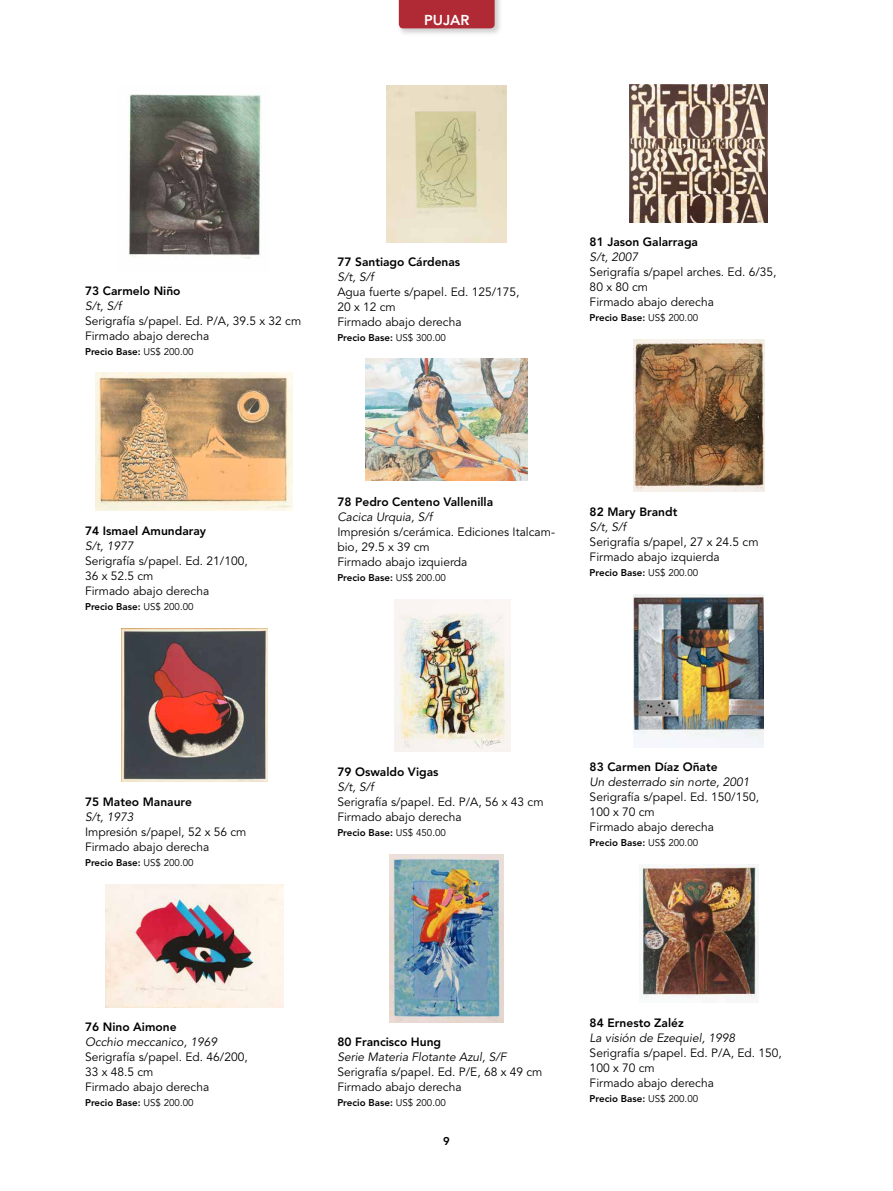
<style>
.page{position:relative;width:893px;height:1191px;background:#fff}
.page>*{position:absolute;margin:0;border:0;box-sizing:border-box;transform-origin:0 0}
.t1{font:800 14.25px "Avenir LT Std";color:#fff}
.t2{font:12px/15px "Avenir LT Std";color:#000}
.t3{font:800 12px "Avenir LT Std";color:#000}
.t4{font:italic 12px "Avenir LT Std";color:#000}
.t5{font:800 11.25px "Avenir LT Std";color:#000}
.t6{font:800 9.75px "Avenir LT Std";color:#000}
.s1{font-weight:400}
</style>
<div class="page">
<div style="left:397px;top:0;width:106px;height:36px;background:#000;opacity:.2"></div>
<div style="left:399px;top:0;width:96px;height:28px;background:#af2a34"></div>
<img style="left:128px;top:94px;width:133px;height:165px">
<img style="left:387px;top:85px;width:119px;height:157px">
<img style="left:630px;top:84px;width:138px;height:138px">
<img style="left:633px;top:339px;width:131px;height:152px">
<img style="left:634px;top:594px;width:130px;height:153px">
<img style="left:365px;top:358px;width:163px;height:123px">
<img style="left:394px;top:599px;width:116px;height:152px">
<img style="left:640px;top:864px;width:118px;height:135px">
<img style="left:389px;top:854px;width:115px;height:168px">
<img style="left:95px;top:373px;width:198px;height:137px">
<img style="left:121px;top:629px;width:146px;height:153px">
<img style="left:105px;top:884px;width:178px;height:123px">
<p class="t1" style="left:424px;top:11px;width:47px">PUJAR</p>
<p class="t3" style="left:85px;top:284px;width:97px">73 Carmelo Niño</p>
<p class="t4" style="left:85px;top:299px;width:38px">S/t, S/f</p>
<p class="t2" style="left:85px;top:314px;width:218px">Serigrafía s/papel. Ed. P/A, 39.5 x 32 cm<br>Firmado abajo derecha</p>
<p class="t6" style="left:85px;top:346px;width:110px">Precio Base: <span class="s1">US$ 200.00</span></p>
<p class="t3" style="left:337px;top:255px;width:124px">77 Santiago Cárdenas</p>
<p class="t4" style="left:337px;top:270px;width:38px">S/t, S/f</p>
<p class="t2" style="left:337px;top:285px;width:184px">Agua fuerte s/papel. Ed. 125/175,<br>20 x 12 cm<br>Firmado abajo derecha</p>
<p class="t6" style="left:337px;top:332px;width:110px">Precio Base: <span class="s1">US$ 300.00</span></p>
<p class="t3" style="left:590px;top:235px;width:110px">81 Jason Galarraga</p>
<p class="t4" style="left:590px;top:250px;width:50px">S/t, 2007</p>
<p class="t2" style="left:590px;top:265px;width:188px">Serigrafía s/papel arches. Ed. 6/35,<br>80 x 80 cm<br>Firmado abajo derecha</p>
<p class="t6" style="left:590px;top:312px;width:110px">Precio Base: <span class="s1">US$ 200.00</span></p>
<p class="t3" style="left:85px;top:524px;width:123px">74 Ismael Amundaray</p>
<p class="t4" style="left:85px;top:539px;width:50px">S/t, 1977</p>
<p class="t2" style="left:85px;top:554px;width:164px">Serigrafía s/papel. Ed. 21/100,<br>36 x 52.5 cm<br>Firmado abajo derecha</p>
<p class="t6" style="left:85px;top:601px;width:110px">Precio Base: <span class="s1">US$ 200.00</span></p>
<p class="t3" style="left:337px;top:495px;width:157px">78 Pedro Centeno Vallenilla</p>
<p class="t4" style="left:337px;top:510px;width:97px">Cacica Urquia, S/f</p>
<p class="t2" style="left:337px;top:525px;width:219px">Impresión s/cerámica. Ediciones Italcam&shy;bio, 29.5 x 39 cm<br>Firmado abajo izquierda</p>
<p class="t6" style="left:337px;top:572px;width:110px">Precio Base: <span class="s1">US$ 200.00</span></p>
<p class="t3" style="left:590px;top:505px;width:89px">82 Mary Brandt</p>
<p class="t4" style="left:590px;top:520px;width:38px">S/t, S/f</p>
<p class="t2" style="left:590px;top:535px;width:170px">Serigrafía s/papel, 27 x 24.5 cm<br>Firmado abajo izquierda</p>
<p class="t6" style="left:590px;top:567px;width:110px">Precio Base: <span class="s1">US$ 200.00</span></p>
<p class="t3" style="left:85px;top:794px;width:108px">75 Mateo Manaure</p>
<p class="t4" style="left:85px;top:809px;width:50px">S/t, 1973</p>
<p class="t2" style="left:85px;top:824px;width:163px">Impresión s/papel, 52 x 56 cm<br>Firmado abajo derecha</p>
<p class="t6" style="left:85px;top:856px;width:110px">Precio Base: <span class="s1">US$ 200.00</span></p>
<p class="t3" style="left:85px;top:1019px;width:93px">76 Nino Aimone</p>
<p class="t4" style="left:85px;top:1034px;width:134px">Occhio meccanico, 1969</p>
<p class="t2" style="left:85px;top:1049px;width:164px">Serigrafía s/papel. Ed. 46/200,<br>33 x 48.5 cm<br>Firmado abajo derecha</p>
<p class="t6" style="left:85px;top:1096px;width:110px">Precio Base: <span class="s1">US$ 200.00</span></p>
<p class="t3" style="left:337px;top:765px;width:103px">79 Oswaldo Vigas</p>
<p class="t4" style="left:337px;top:780px;width:38px">S/t, S/f</p>
<p class="t2" style="left:337px;top:795px;width:208px">Serigrafía s/papel. Ed. P/A, 56 x 43 cm<br>Firmado abajo derecha</p>
<p class="t6" style="left:337px;top:827px;width:110px">Precio Base: <span class="s1">US$ 450.00</span></p>
<p class="t3" style="left:590px;top:760px;width:129px">83 Carmen Díaz Oñate</p>
<p class="t4" style="left:590px;top:775px;width:161px">Un desterrado sin norte, 2001</p>
<p class="t2" style="left:590px;top:790px;width:171px">Serigrafía s/papel. Ed. 150/150,<br>100 x 70 cm<br>Firmado abajo derecha</p>
<p class="t6" style="left:590px;top:837px;width:110px">Precio Base: <span class="s1">US$ 200.00</span></p>
<p class="t3" style="left:337px;top:1035px;width:105px">80 Francisco Hung</p>
<p class="t4" style="left:337px;top:1050px;width:171px">Serie Materia Flotante Azul, S/F</p>
<p class="t2" style="left:337px;top:1065px;width:207px">Serigrafía s/papel. Ed. P/E, 68 x 49 cm<br>Firmado abajo derecha</p>
<p class="t6" style="left:337px;top:1097px;width:110px">Precio Base: <span class="s1">US$ 200.00</span></p>
<p class="t5" style="left:443px;top:1134px;width:8px">9</p>
<p class="t3" style="left:590px;top:1015px;width:96px">84 Ernesto Zaléz</p>
<p class="t4" style="left:590px;top:1030px;width:147px">La visión de Ezequiel, 1998</p>
<p class="t2" style="left:590px;top:1045px;width:194px">Serigrafía s/papel. Ed. P/A, Ed. 150,<br>100 x 70 cm<br>Firmado abajo derecha</p>
<p class="t6" style="left:590px;top:1092px;width:110px">Precio Base: <span class="s1">US$ 200.00</span></p>
</div>
